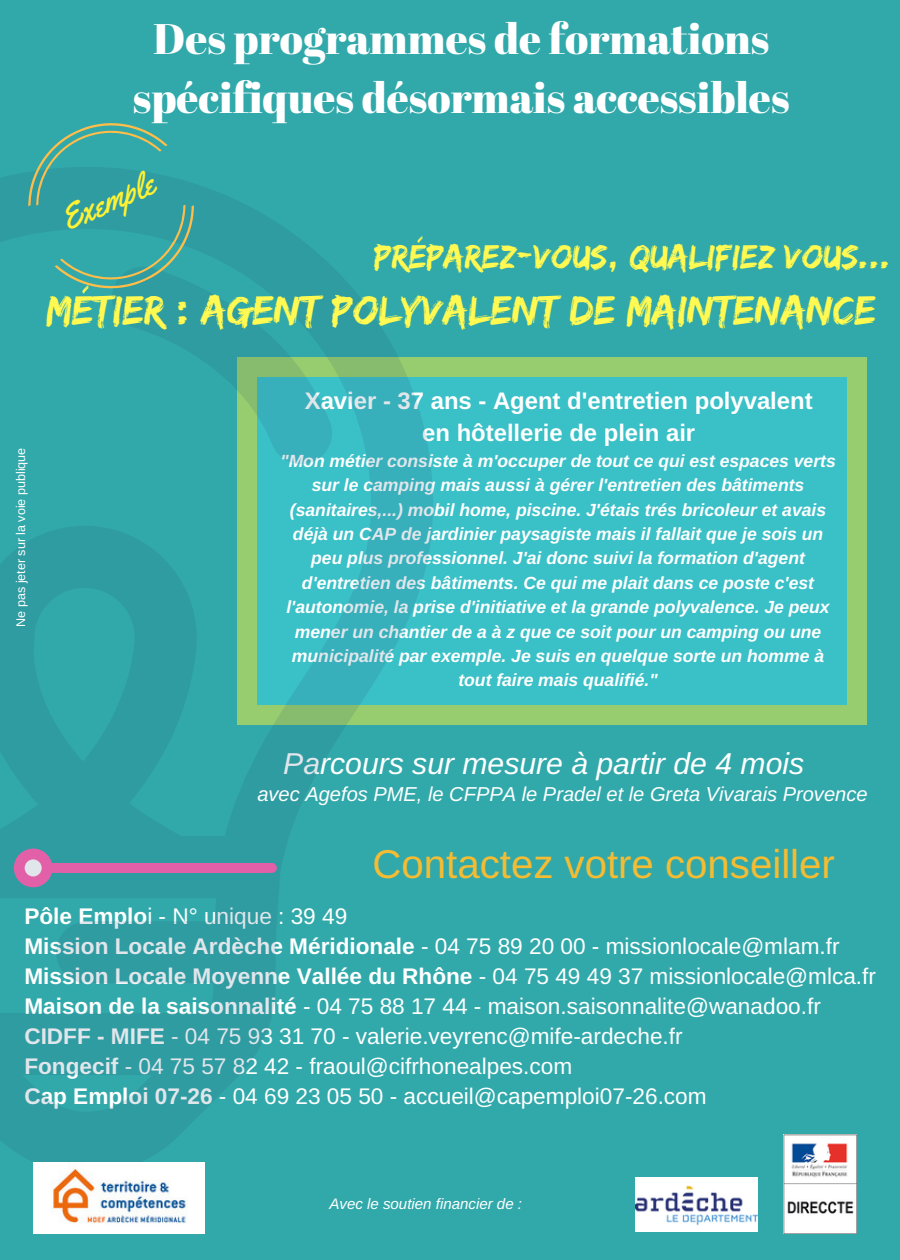
<style>
.page{position:relative;width:900px;height:1260px;background:#31a9aa}
.page>*{position:absolute;margin:0;border:0;box-sizing:border-box;transform-origin:0 0}
.t1{font:42.75px/58px "Abril Fatface";color:#fff;text-align:center}
.t2{font:42.75px "Edo SZ";color:#fff952}
.t3{font:40.25px "Arimo";color:#f4bc33}
.t4{font:35.25px "Edo SZ";color:#fff952}
.t5{font:34.5px "Yellowtail";color:#fff233}
.t6{font:italic 30.25px "Arimo";color:#fff}
.t7{font:700 24px/32px "Arimo";color:#fff;text-align:center}
.t8{font:22.75px/30px "Arimo";color:#fff}
.t9{font:italic 20px "Arimo";color:#fff}
.t10{font:italic 700 17.5px/24.5px "Arimo";color:#fff;text-align:center}
.t11{font:italic 15px "Arimo";color:#fff}
.t12{font:12.5px "Arimo";color:#fff}
.s1{font-weight:700}
</style>
<div class="page">
<div style="left:244px;top:369px;width:616px;height:344px;background:#3ac0c7"></div>
<div style="left:847px;top:705px;width:20px;height:19px;background:#97cd6e"></div>
<div style="left:847px;top:376px;width:20px;height:330px;background:#97cd6e"></div>
<div style="left:256px;top:705px;width:593px;height:19px;background:#97cd6e"></div>
<div style="left:847px;top:358px;width:20px;height:19px;background:#97cd6e"></div>
<div style="left:256px;top:358px;width:593px;height:19px;background:#97cd6e"></div>
<svg style="left:0;top:176px;width:433px;height:998px"></svg>
<svg style="left:8px;top:123px;width:206px;height:189px"></svg>
<img style="left:34px;top:1162px;width:170px;height:72px">
<img style="left:784px;top:1134px;width:73px;height:100px">
<img style="left:636px;top:1178px;width:121px;height:54px">
<h1 class="t1" style="left:133px;top:9px;width:658px">Des programmes de formations spécifiques désormais accessibles</h1>
<h3 class="t5" style="left:53px;top:201px;width:100px;rotate:-24deg">Exemple</h3>
<h3 class="t4" style="left:374px;top:236px;width:518px">Préparez-vous, qualifiez vous...</h3>
<h1 class="t2" style="left:46px;top:286px;width:831px">Métier : Agent polyvalent de maintenance</h1>
<p class="t12" style="left:14px;top:627px;width:180px;rotate:-90deg">Ne pas jeter sur la voie publique</p>
<h3 class="t7" style="left:305px;top:384px;width:509px">Xavier - 37 ans - Agent d'entretien polyvalent en hôtellerie de plein air</h3>
<p class="t10" style="left:280px;top:449px;width:557px">"Mon métier consiste à m'occuper de tout ce qui est espaces verts sur le camping mais aussi à gérer l'entretien des bâtiments (sanitaires,...) mobil home, piscine. J'étais trés bricoleur et avais déjà un CAP de jardinier paysagiste mais il fallait que je sois un peu plus professionnel. J'ai donc suivi la formation d'agent d'entretien des bâtiments. Ce qui me plait dans ce poste c'est l'autonomie, la prise d'initiative et la grande polyvalence. Je peux mener un chantier de a à z que ce soit pour un camping ou une municipalité par exemple. Je suis en quelque sorte un homme à tout faire mais qualifié."</p>
<h3 class="t6" style="left:283px;top:747px;width:522px">Parcours sur mesure à partir de 4 mois</h3>
<p class="t9" style="left:257px;top:783px;width:612px">avec Agefos PME, le CFPPA le Pradel et le Greta Vivarais Provence</p>
<h2 class="t3" style="left:373px;top:841px;width:464px">Contactez votre conseiller</h2>
<p class="t8" style="left:24px;top:901px;width:853px"><span class="s1">Pôle Emplo</span>i - N° unique : 39 49<br><span class="s1">Mission Locale Ardèche Méridionale</span> - 04 75 89 20 00 - missionlocale@mlam.fr <span class="s1">Mission Locale Moyenne Vallée du Rhône</span> - 04 75 49 49 37 missionlocale@mlca.fr <span class="s1">Maison de la saisonnalité</span> - 04 75 88 17 44 - maison.saisonnalite@wanadoo.fr <span class="s1">CIDFF - MIFE</span> - 04 75 93 31 70 - valerie.veyrenc@mife-ardeche.fr<br><span class="s1">Fongecif</span> - 04 75 57 82 42 - fraoul@cifrhonealpes.com<br><span class="s1">Cap Emploi 07-26</span> - 04 69 23 05 50 - accueil@capemploi07-26.com</p>
<p class="t11" style="left:330px;top:1196px;width:194px">Avec le soutien financier de :</p>
</div>
